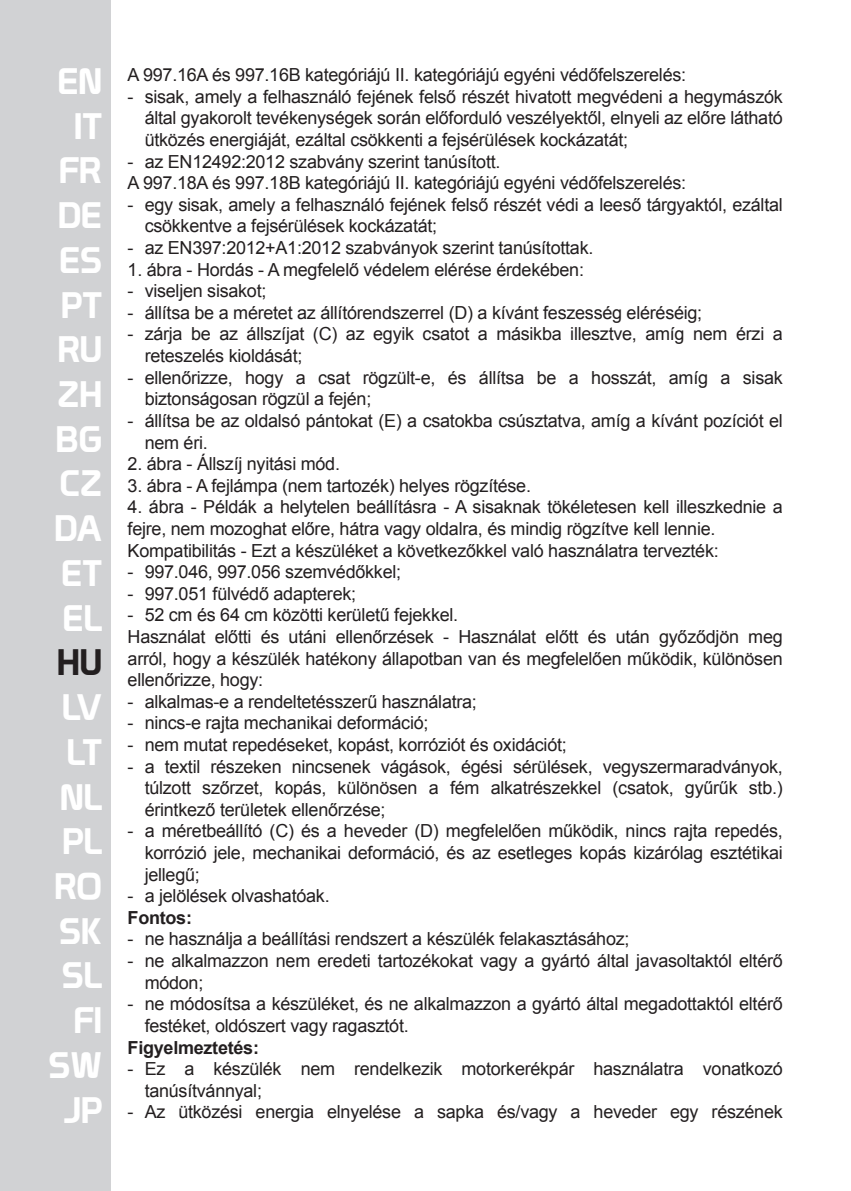
<style>
.page{position:relative;width:851px;height:1191px;background:#fff}
.page>*{position:absolute;margin:0;border:0;box-sizing:border-box;transform-origin:0 0}
.t1{font:36px/44.7px "Prototype";color:#fff;text-align:center}
.t2{font:36px "Prototype";color:#231f20}
.t3{font:18px/21.6px "Arial";letter-spacing:-.015em;color:#231f20}
.t4{font:700 18px "Arial";letter-spacing:-.015em;color:#231f20}
</style>
<div class="page">
<div style="left:0;top:0;width:111px;height:1191px;background:#d1d2d4"></div>
<h1 class="t1" style="left:55px;top:58px;width:49px">EN<br>IT<br>FR<br>DE<br>ES<br>PT<br>RU<br>ZH<br>BG<br>CZ<br>DA<br>ET<br>EL</h1>
<h1 class="t2" style="left:57px;top:641px;width:46px">HU</h1>
<h1 class="t1" style="left:49px;top:684px;width:55px;text-align:right">LV<br>LT<br>NL<br>PL<br>RO<br>SK<br>SL<br>FI<br>SW<br>JP</h1>
<p class="t3" style="left:128px;top:64px;width:560px">A 997.16A és 997.16B kategóriájú II. kategóriájú egyéni védőfelszerelés:</p>
<p class="t3" style="left:145px;top:86px;width:639px;text-align:justify;text-indent:-17px">- sisak, amely a felhasználó fejének felső részét hivatott megvédeni a hegymászók által gyakorolt tevékenységek során előforduló veszélyektől, elnyeli az előre látható ütközés energiáját, ezáltal csökkenti a fejsérülések kockázatát;</p>
<p class="t3" style="left:128px;top:151px;width:560px">- az EN12492:2012 szabvány szerint tanúsított.<br>A 997.18A és 997.18B kategóriájú II. kategóriájú egyéni védőfelszerelés:</p>
<p class="t3" style="left:145px;top:194px;width:639px;text-indent:-17px">- egy sisak, amely a felhasználó fejének felső részét védi a leeső tárgyaktól, ezáltal csökkentve a fejsérülések kockázatát;</p>
<p class="t3" style="left:128px;top:237px;width:467px">- az EN397:2012+A1:2012 szabványok szerint tanúsítottak.</p>
<p class="t3" style="left:128px;top:259px;width:458px">1. ábra - Hordás - A megfelelő védelem elérése érdekében:</p>
<p class="t3" style="left:128px;top:280px;width:140px">- viseljen sisakot;</p>
<p class="t3" style="left:128px;top:302px;width:576px">- állítsa be a méretet az állítórendszerrel (D) a kívánt feszesség eléréséig;</p>
<p class="t3" style="left:145px;top:323px;width:639px;text-indent:-17px">- zárja be az állszíjat (C) az egyik csatot a másikba illesztve, amíg nem érzi a reteszelés kioldását;</p>
<p class="t3" style="left:145px;top:367px;width:639px;text-indent:-17px">- ellenőrizze, hogy a csat rögzült-e, és állítsa be a hosszát, amíg a sisak biztonságosan rögzül a fején;</p>
<p class="t3" style="left:145px;top:410px;width:639px;text-indent:-17px">- állítsa be az oldalsó pántokat (E) a csatokba csúsztatva, amíg a kívánt pozíciót el nem éri.</p>
<p class="t3" style="left:128px;top:453px;width:214px">2. ábra - Állszíj nyitási mód.</p>
<p class="t3" style="left:128px;top:475px;width:405px">3. ábra - A fejlámpa (nem tartozék) helyes rögzítése.</p>
<p class="t3" style="left:128px;top:496px;width:656px">4. ábra - Példák a helytelen beállításra - A sisaknak tökéletesen kell illeszkednie a fejre, nem mozoghat előre, hátra vagy oldalra, és mindig rögzítve kell lennie.<br>Kompatibilitás - Ezt a készüléket a következőkkel való használatra tervezték:</p>
<p class="t3" style="left:128px;top:561px;width:275px">- 997.046, 997.056 szemvédőkkel;</p>
<p class="t3" style="left:128px;top:583px;width:230px">- 997.051 fülvédő adapterek;</p>
<p class="t3" style="left:128px;top:604px;width:656px">- 52 cm és 64 cm közötti kerületű fejekkel.<br>Használat előtti és utáni ellenőrzések - Használat előtt és után győződjön meg arról, hogy a készülék hatékony állapotban van és megfelelően működik, különösen ellenőrizze, hogy:</p>
<p class="t3" style="left:128px;top:691px;width:351px">- alkalmas-e a rendeltetésszerű használatra;</p>
<p class="t3" style="left:128px;top:712px;width:302px">- nincs-e rajta mechanikai deformáció;</p>
<p class="t3" style="left:128px;top:734px;width:440px">- nem mutat repedéseket, kopást, korróziót és oxidációt;</p>
<p class="t3" style="left:145px;top:755px;width:639px;text-align:justify;text-indent:-17px">- a textil részeken nincsenek vágások, égési sérülések, vegyszermaradványok, túlzott szőrzet, kopás, különösen a fém alkatrészekkel (csatok, gyűrűk stb.) érintkező területek ellenőrzése;</p>
<p class="t3" style="left:145px;top:820px;width:639px;text-align:justify;text-indent:-17px">- a méretbeállító (C) és a heveder (D) megfelelően működik, nincs rajta repedés, korrózió jele, mechanikai deformáció, és az esetleges kopás kizárólag esztétikai jellegű;</p>
<p class="t3" style="left:128px;top:885px;width:203px">- a jelölések olvashatóak.</p>
<p class="t4" style="left:128px;top:905px;width:66px">Fontos:</p>
<p class="t3" style="left:128px;top:928px;width:503px">- ne használja a beállítási rendszert a készülék felakasztásához;</p>
<p class="t3" style="left:145px;top:950px;width:639px;text-indent:-17px">- ne alkalmazzon nem eredeti tartozékokat vagy a gyártó által javasoltaktól eltérő módon;</p>
<p class="t3" style="left:145px;top:993px;width:639px;text-indent:-17px">- ne módosítsa a készüléket, és ne alkalmazzon a gyártó által megadottaktól eltérő festéket, oldószert vagy ragasztót.</p>
<p class="t4" style="left:128px;top:1035px;width:133px">Figyelmeztetés:</p>
<p class="t3" style="left:145px;top:1058px;width:639px;text-indent:-17px">- Ez a készülék nem rendelkezik motorkerékpár használatra vonatkozó tanúsítvánnyal;</p>
<p class="t3" style="left:128px;top:1101px;width:656px">- Az ütközési energia elnyelése a sapka és/vagy a heveder egy részének</p>
</div>
